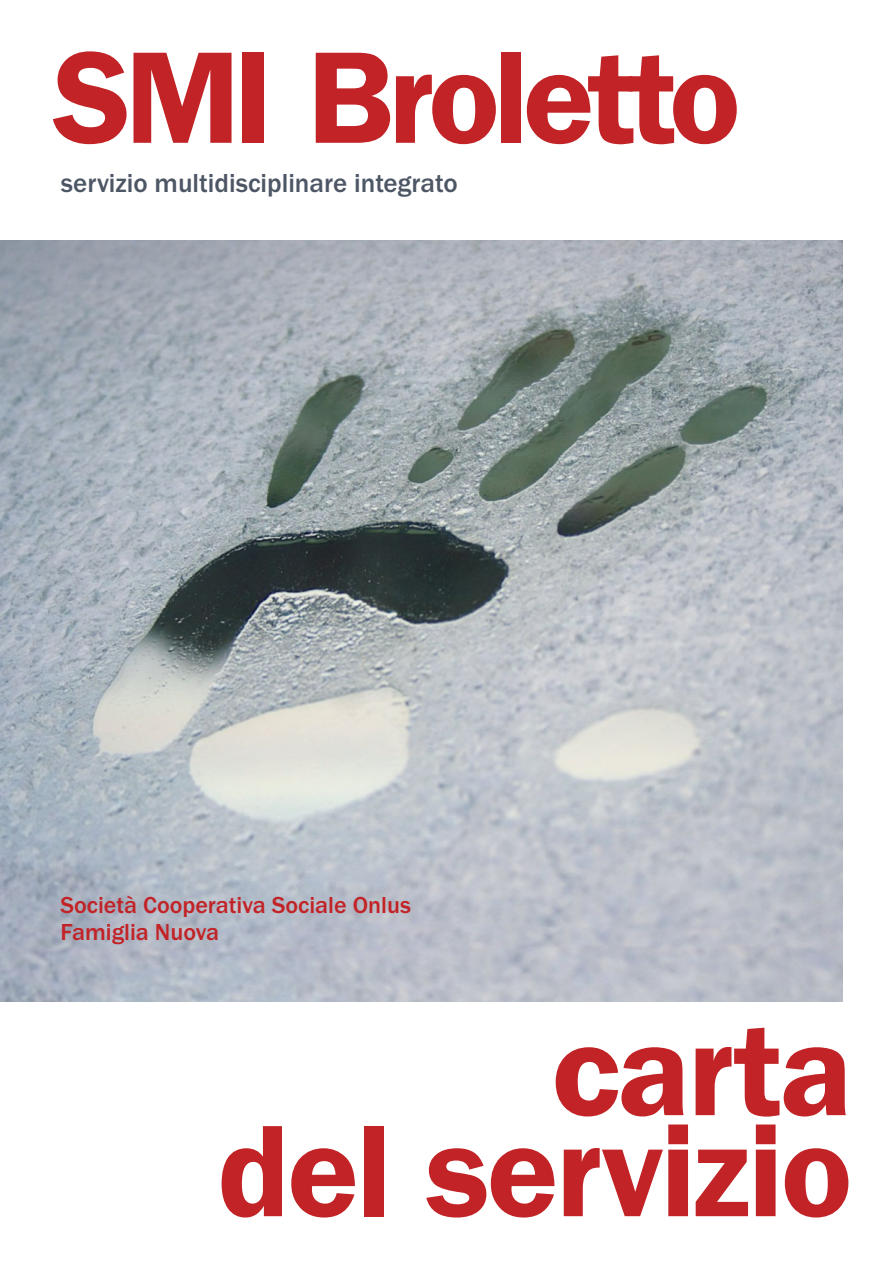
<style>
.page{position:relative;width:893px;height:1263px;background:#fff}
.page>*{position:absolute;margin:0;border:0;box-sizing:border-box;transform-origin:0 0}
.t1{font:600 135px/100.9px "Franklin Gothic";letter-spacing:-.025em;color:#c22326;text-align:right}
.t2{font:600 135px "Franklin Gothic";letter-spacing:-.05em;color:#c22326}
.t3{font:500 27px "Franklin Gothic";color:#4d5665}
.t4{font:500 24px/27.2px "Franklin Gothic";color:#c22326}
</style>
<div class="page">
<img style="left:0;top:240px;width:842px;height:761px">
<h1 class="t2" style="left:53px;top:48px;width:690px">SMI Broletto</h1>
<p class="t3" style="left:61px;top:173px;width:398px">servizio multidisciplinare integrato</p>
<p class="t4" style="left:61px;top:893px;width:352px">Società Cooperativa Sociale Onlus<br>Famiglia Nuova</p>
<h1 class="t1" style="left:217px;top:1030px;width:637px">carta<br>del servizio</h1>
</div>
